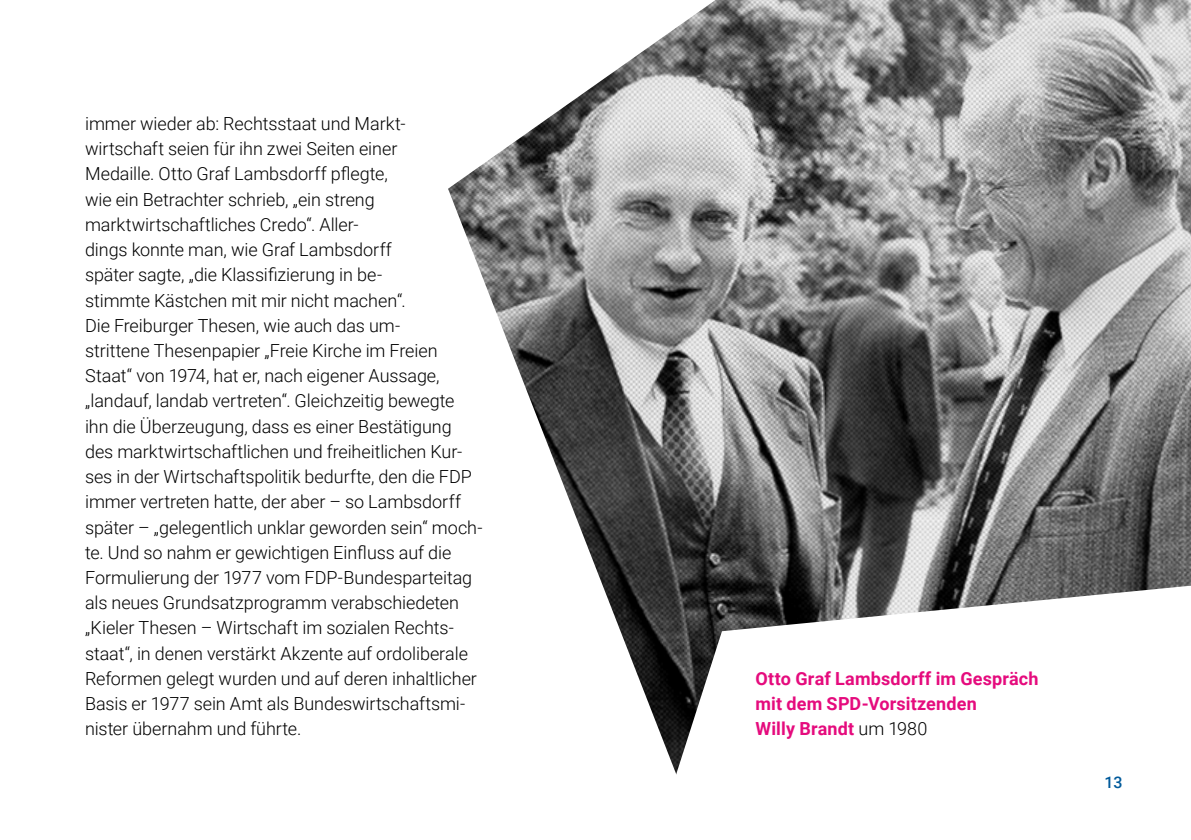
<style>
.page{position:relative;width:1191px;height:840px;background:#fff}
.page>*{position:absolute;margin:0;border:0;box-sizing:border-box;transform-origin:0 0}
.t1{font:300 18px/25.2px "Roboto";letter-spacing:-.005em;color:#000}
.t2{font:700 18px/25.2px "Roboto";letter-spacing:.01em;color:#e50b7d}
.t3{font:500 16px "Roboto";color:#005a9b}
.s1{font-weight:300;color:#000}
</style>
<div class="page">
<img style="left:448px;top:0;width:743px;height:720px">
<svg style="left:655px;top:585px;width:536px;height:190px"></svg>
<p class="t1" style="left:85px;top:110px;width:399px">immer wieder ab: Rechtsstaat und Markt&shy;wirtschaft seien für ihn zwei Seiten einer<br>Medaille. Otto Graf Lambsdorff pflegte,<br>wie ein Betrachter schrieb, „ein streng marktwirtschaftliches Credo“. Aller-<br>dings konnte man, wie Graf Lambsdorff<br>später sagte, „die Klassifizierung in be-<br>stimmte Kästchen mit mir nicht machen“.<br>Die Freiburger Thesen, wie auch das um-<br>strittene Thesenpapier „Freie Kirche im Freien Staat“ von 1974, hat er, nach eigener Aussage, „landauf, landab vertreten“. Gleichzeitig bewegte<br>ihn die Überzeugung, dass es einer Bestätigung des marktwirtschaftlichen und freiheitlichen Kur&shy;ses in der Wirtschaftspolitik bedurfte, den die FDP immer vertreten hatte, der aber – so Lambsdorff später – „gelegentlich unklar geworden sein“ moch&shy;te. Und so nahm er gewichtigen Einfluss auf die Formulierung der 1977 vom FDP-Bundesparteitag als neues Grundsatzprogramm verabschiedeten „Kieler Thesen – Wirtschaft im sozialen Rechts&shy;staat“, in denen verstärkt Akzente auf ordoliberale Reformen gelegt wurden und auf deren inhaltlicher Basis er 1977 sein Amt als Bundeswirtschaftsmi&shy;nister übernahm und führte.</p>
<p class="t2" style="left:755px;top:665px;width:285px">Otto Graf Lambsdorff im Gespräch mit dem SPD-Vorsitzenden<br>Willy Brandt <span class="s1">um 1980</span></p>
<p class="t3" style="left:1104px;top:771px;width:20px">13</p>
</div>
